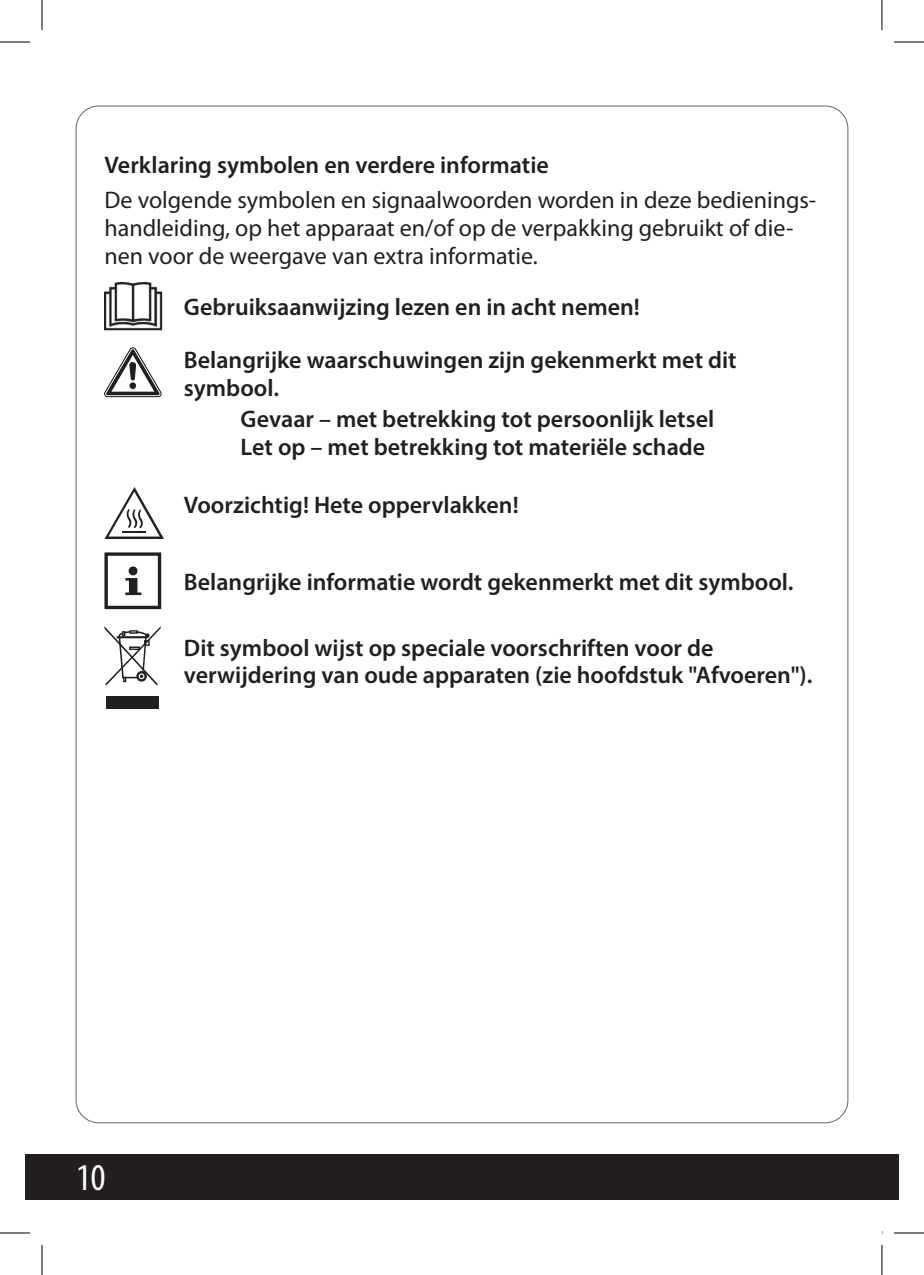
<style>
.page{position:relative;width:924px;height:1275px;background:#fff}
.page>*{position:absolute;margin:0;border:0;box-sizing:border-box;transform-origin:0 0}
.t1{font:condensed 38px "Myriad Pro";color:#fff}
.t2{font:600 24px/27.8px "Myriad Pro";color:#231f20}
.t3{font:24px/27.8px "Myriad Pro";color:#231f20}
</style>
<div class="page">
<div style="left:25px;top:1154px;width:873px;height:45px;background:#231f20"></div>
<img style="left:104px;top:282px;width:58px;height:49px">
<svg style="left:104px;top:348px;width:57px;height:49px"></svg>
<svg style="left:104px;top:487px;width:60px;height:52px"></svg>
<svg style="left:104px;top:552px;width:57px;height:57px"></svg>
<svg style="left:104px;top:626px;width:57px;height:59px"></svg>
<div style="left:106px;top:695px;width:52px;height:13px;background:#231f20"></div>
<hr style="left:0;top:42px;width:30px;height:1px;background:#000">
<hr style="left:893px;top:42px;width:30px;height:1px;background:#000">
<hr style="left:0;top:1232px;width:30px;height:1px;background:#000">
<hr style="left:893px;top:1232px;width:30px;height:1px;background:#000">
<hr style="left:42px;top:0;width:1px;height:30px;background:#000">
<hr style="left:42px;top:1245px;width:1px;height:30px;background:#000">
<hr style="left:881px;top:0;width:1px;height:30px;background:#000">
<hr style="left:881px;top:1245px;width:1px;height:30px;background:#000">
<p class="t2" style="left:104px;top:151px;width:446px">Verklaring symbolen en verdere informatie</p>
<p class="t3" style="left:104px;top:187px;width:713px">De volgende symbolen en signaalwoorden worden in deze bedienings&shy;handleiding, op het apparaat en/of op de verpakking gebruikt of die&shy;nen voor de weergave van extra informatie.</p>
<p class="t2" style="left:184px;top:292px;width:457px">Gebruiksaanwijzing lezen en in acht nemen!</p>
<p class="t2" style="left:184px;top:345px;width:554px">Belangrijke waarschuwingen zijn gekenmerkt met dit symbool.</p>
<p class="t2" style="left:240px;top:405px;width:475px">Gevaar – met betrekking tot persoonlijk letsel<br>Let op – met betrekking tot materiële schade</p>
<p class="t2" style="left:184px;top:490px;width:336px">Voorzichtig! Hete oppervlakken!</p>
<p class="t2" style="left:184px;top:567px;width:611px">Belangrijke informatie wordt gekenmerkt met dit symbool.</p>
<p class="t2" style="left:184px;top:633px;width:629px">Dit symbool wijst op speciale voorschriften voor de verwijdering van oude apparaten (zie hoofdstuk "Afvoeren").</p>
<h1 class="t1" style="left:76px;top:1154px;width:31px">10</h1>
</div>
